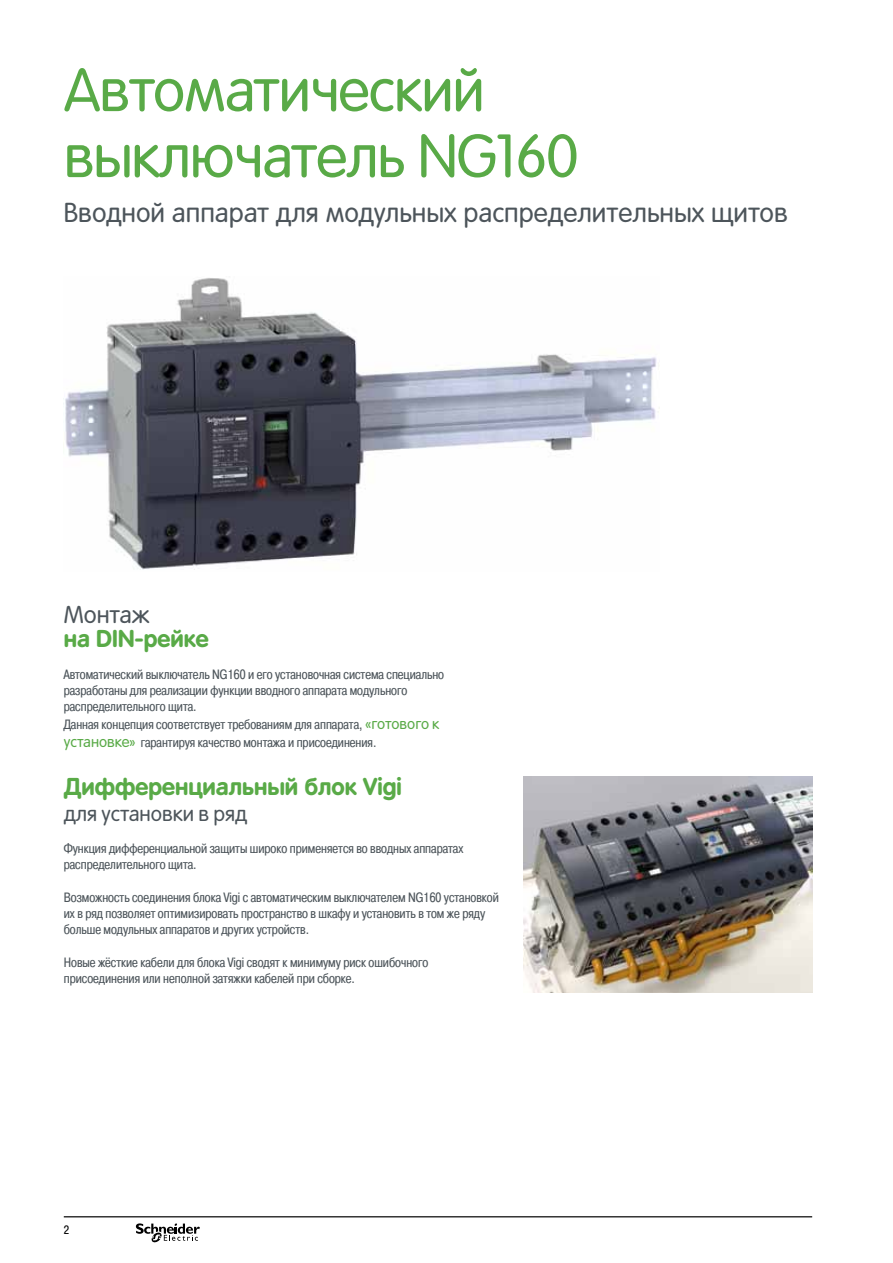
<style>
.page{position:relative;width:893px;height:1263px;background:#fff}
.page>*{position:absolute;margin:0;border:0;box-sizing:border-box;transform-origin:0 0}
.t1{font:60px/66px "Rotonda";letter-spacing:-.02em;color:#59aa47}
.t2{font:27px "Rotonda";color:#4d555b}
.t3{font:700 24px "Rotonda";color:#59aa47}
.t4{font:24px "Rotonda";color:#4d555b}
.t5{font:21px "Rotonda";color:#4d555b}
.t6{font:13.5px/16.2px "Pragmatica Cond C";color:#4d555b}
.t7{font:12px "Pragmatica Cond C";color:#000}
.s1{font-family:"Rotonda";font-size:15px;color:#59aa47}
</style>
<div class="page">
<hr style="left:64px;top:1216px;width:748px;height:1px;background:#000">
<svg style="left:136px;top:1223px;width:64px;height:19px"></svg>
<img style="left:523px;top:776px;width:289px;height:217px">
<img style="left:65px;top:278px;width:592px;height:292px">
<h1 class="t1" style="left:64px;top:57px;width:516px">Автоматический выключатель NG160</h1>
<h2 class="t2" style="left:64px;top:198px;width:726px">Вводной аппарат для модульных распределительных щитов</h2>
<h3 class="t4" style="left:64px;top:601px;width:88px">Монтаж</h3>
<h3 class="t3" style="left:64px;top:624px;width:146px">на DIN-рейке</h3>
<p class="t6" style="left:64px;top:666px;width:382px">Автоматический выключатель NG160 и его установочная система специально разработаны для реализации функции вводного аппарата модульного распределительного щита.</p>
<p class="t6" style="left:64px;top:716px;width:377px;line-height:18px">Данная концепция соответствует требованиям для аппарата, <span class="s1">«готового к установке»</span> гарантируя качество монтажа и присоединения.</p>
<h3 class="t3" style="left:64px;top:773px;width:340px">Дифференциальный блок Vigi</h3>
<h3 class="t5" style="left:64px;top:802px;width:185px">для установки в ряд</h3>
<p class="t6" style="left:64px;top:840px;width:401px">Функция дифференциальной защиты широко применяется во вводных аппаратах распределительного щита.</p>
<p class="t6" style="left:64px;top:889px;width:437px">Возможность соединения блока Vigi с автоматическим выключателем NG160 установкой их в ряд позволяет оптимизировать пространство в шкафу и установить в том же ряду больше модульных аппаратов и других устройств.</p>
<p class="t6" style="left:64px;top:954px;width:366px">Новые жёсткие кабели для блока Vigi сводят к минимуму риск ошибочного присоединения или неполной затяжки кабелей при сборке.</p>
<p class="t7" style="left:64px;top:1223px;width:7px">2</p>
</div>
